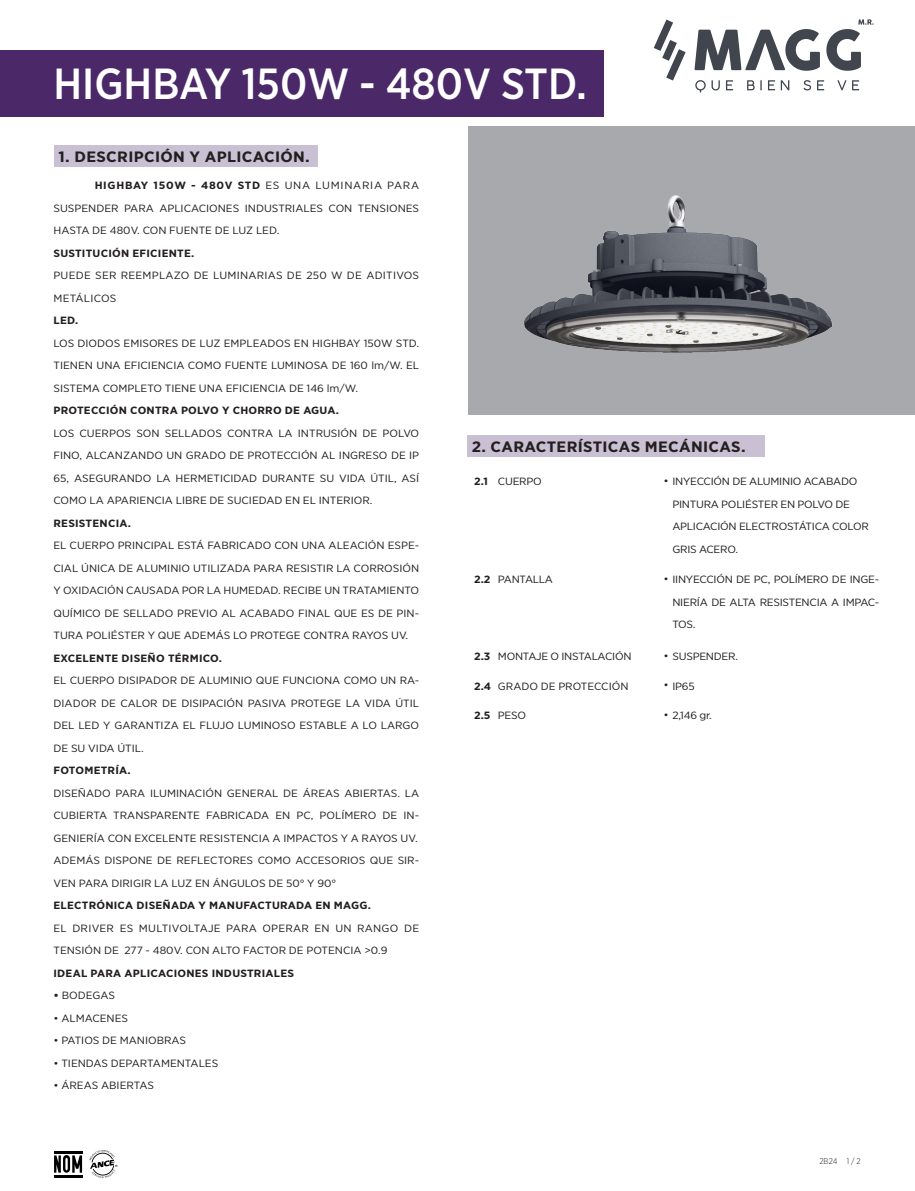
<style>
.page{position:relative;width:915px;height:1191px;background:#fff}
.page>*{position:absolute;margin:0;border:0;box-sizing:border-box;transform-origin:0 0}
.t1{font:500 43.5px "Gotham Narrow";color:#fff}
.t2{font:700 15px "Gotham Narrow";letter-spacing:.02em;color:#231f20;scale:1.14 1}
.t3{font:10.5px/22.5px "Gotham Narrow";color:#231f20;text-align:justify;scale:1.14 1}
.t4{font:700 10.5px "Gotham Narrow";letter-spacing:.02em;color:#231f20;scale:1.14 1}
.t5{font:10.5px "Gotham Narrow";letter-spacing:-.02em;color:#231f20;scale:1.14 1}
.t6{font:10.5px/22.5px "Gotham Narrow";letter-spacing:.02em;color:#231f20;scale:1.14 1}
.t7{font:700 9px "Gotham Narrow";color:#231f20;scale:1.14 1}
.t8{font:300 8.25px "Gotham Narrow";color:#231f20}
.s1{font-weight:700}
</style>
<div class="page">
<div style="left:0;top:50px;width:604px;height:67px;background:#4b2968"></div>
<svg style="left:653px;top:20px;width:32px;height:61px"></svg>
<svg style="left:694px;top:29px;width:125px;height:42px"></svg>
<svg style="left:826px;top:19px;width:47px;height:52px"></svg>
<svg style="left:695px;top:80px;width:10px;height:12px"></svg>
<svg style="left:711px;top:80px;width:8px;height:10px"></svg>
<svg style="left:726px;top:80px;width:6px;height:10px"></svg>
<svg style="left:747px;top:80px;width:7px;height:10px"></svg>
<svg style="left:768px;top:80px;width:6px;height:10px"></svg>
<svg style="left:780px;top:80px;width:9px;height:10px"></svg>
<svg style="left:803px;top:80px;width:7px;height:10px"></svg>
<svg style="left:817px;top:80px;width:6px;height:10px"></svg>
<svg style="left:837px;top:80px;width:21px;height:10px"></svg>
<div style="left:468px;top:126px;width:446px;height:288px;background:#a8a9ad"></div>
<svg style="left:89px;top:1150px;width:29px;height:28px"></svg>
<hr style="left:54px;top:1150px;width:28px;height:3px;background:#000001">
<hr style="left:54px;top:1175px;width:28px;height:2px;background:#000001">
<svg style="left:54px;top:1155px;width:28px;height:17px"></svg>
<img style="left:524px;top:195px;width:308px;height:158px">
<div style="left:54px;top:146px;width:264px;height:21px;background:#c9c1d3"></div>
<div style="left:467px;top:435px;width:298px;height:21px;background:#c9c1d3"></div>
<h1 class="t1" style="left:54px;top:56px;width:534px">HIGHBAY 150W - 480V STD.</h1>
<p class="t2" style="left:59px;top:147px;width:222px">1. DESCRIPCIÓN Y APLICACIÓN.</p>
<p class="t3" style="left:53px;top:174px;width:322px;text-indent:41px"><span class="s1">HIGHBAY 150W - 480V STD</span> ES UNA LUMINARIA PARA SUSPENDER PARA APLICACIONES INDUSTRIALES CON TENSIONES HASTA DE 480V. CON FUENTE DE LUZ LED.</p>
<p class="t4" style="left:53px;top:246px;width:125px">SUSTITUCIÓN EFICIENTE.</p>
<p class="t6" style="left:53px;top:264px;width:322px">PUEDE SER REEMPLAZO DE LUMINARIAS DE 250 W DE ADITIVOS<br>METÁLICOS</p>
<p class="t4" style="left:53px;top:314px;width:23px">LED.</p>
<p class="t3" style="left:53px;top:331px;width:322px">LOS DIODOS EMISORES DE LUZ EMPLEADOS EN HIGHBAY 150W STD.<br>TIENEN UNA EFICIENCIA COMO FUENTE LUMINOSA DE 160 lm/W. EL SISTEMA COMPLETO TIENE UNA EFICIENCIA DE 146 lm/W.</p>
<p class="t4" style="left:53px;top:404px;width:252px">PROTECCIÓN CONTRA POLVO Y CHORRO DE AGUA.</p>
<p class="t3" style="left:53px;top:421px;width:322px">LOS CUERPOS SON SELLADOS CONTRA LA INTRUSIÓN DE POLVO FINO, ALCANZANDO UN GRADO DE PROTECCIÓN AL INGRESO DE IP 65, ASEGURANDO LA HERMETICIDAD DURANTE SU VIDA ÚTIL, ASÍ COMO LA APARIENCIA LIBRE DE SUCIEDAD EN EL INTERIOR.</p>
<p class="t4" style="left:53px;top:516px;width:69px">RESISTENCIA.</p>
<p class="t3" style="left:53px;top:534px;width:322px">EL CUERPO PRINCIPAL ESTÁ FABRICADO CON UNA ALEACIÓN ESPE-CIAL ÚNICA DE ALUMINIO UTILIZADA PARA RESISTIR LA CORROSIÓN Y OXIDACIÓN CAUSADA POR LA HUMEDAD. RECIBE UN TRATAMIENTO QUÍMICO DE SELLADO PREVIO AL ACABADO FINAL QUE ES DE PIN-TURA POLIÉSTER Y QUE ADEMÁS LO PROTEGE CONTRA RAYOS UV.</p>
<p class="t4" style="left:53px;top:651px;width:149px">EXCELENTE DISEÑO TÉRMICO.</p>
<p class="t3" style="left:53px;top:669px;width:322px">EL CUERPO DISIPADOR DE ALUMINIO QUE FUNCIONA COMO UN RA-DIADOR DE CALOR DE DISIPACIÓN PASIVA PROTEGE LA VIDA ÚTIL DEL LED Y GARANTIZA EL FLUJO LUMINOSO ESTABLE A LO LARGO DE SU VIDA ÚTIL.</p>
<p class="t4" style="left:53px;top:764px;width:69px">FOTOMETRÍA.</p>
<p class="t3" style="left:53px;top:781px;width:322px">DISEÑADO PARA ILUMINACIÓN GENERAL DE ÁREAS ABIERTAS. LA CUBIERTA TRANSPARENTE FABRICADA EN PC, POLÍMERO DE IN-GENIERÍA CON EXCELENTE RESISTENCIA A IMPACTOS Y A RAYOS UV.</p>
<p class="t3" style="left:53px;top:849px;width:322px">ADEMÁS DISPONE DE REFLECTORES COMO ACCESORIOS QUE SIR-<br>VEN PARA DIRIGIR LA LUZ EN ÁNGULOS DE 50° Y 90°</p>
<p class="t4" style="left:53px;top:899px;width:280px">ELECTRÓNICA DISEÑADA Y MANUFACTURADA EN MAGG.</p>
<p class="t3" style="left:53px;top:916px;width:322px">EL DRIVER ES MULTIVOLTAJE PARA OPERAR EN UN RANGO DE<br>TENSIÓN DE 277 - 480V. CON ALTO FACTOR DE POTENCIA &gt;0.9</p>
<p class="t4" style="left:53px;top:966px;width:212px">IDEAL PARA APLICACIONES INDUSTRIALES</p>
<p class="t3" style="left:53px;top:984px;width:55px"><span class="s1">•</span> BODEGAS</p>
<p class="t3" style="left:53px;top:1006px;width:67px">• ALMACENES</p>
<p class="t3" style="left:53px;top:1029px;width:118px">• PATIOS DE MANIOBRAS</p>
<p class="t3" style="left:53px;top:1051px;width:146px">• TIENDAS DEPARTAMENTALES</p>
<p class="t3" style="left:53px;top:1074px;width:90px">• ÁREAS ABIERTAS</p>
<p class="t2" style="left:471px;top:437px;width:242px">2. CARACTERÍSTICAS MECÁNICAS.</p>
<p class="t4" style="left:474px;top:475px;width:13px">2.1</p>
<p class="t3" style="left:497px;top:470px;width:40px">CUERPO</p>
<p class="t7" style="left:663px;top:475px;width:6px">•</p>
<p class="t5" style="left:672px;top:475px;width:164px">INYECCIÓN DE ALUMINIO ACABADO</p>
<p class="t5" style="left:672px;top:498px;width:157px">PINTURA POLIÉSTER EN POLVO DE</p>
<p class="t5" style="left:672px;top:520px;width:174px">APLICACIÓN ELECTROSTÁTICA COLOR</p>
<p class="t5" style="left:672px;top:543px;width:59px">GRIS ACERO.</p>
<p class="t4" style="left:474px;top:573px;width:16px">2.2</p>
<p class="t5" style="left:497px;top:573px;width:50px">PANTALLA</p>
<p class="t7" style="left:663px;top:573px;width:6px">•</p>
<p class="t3" style="left:672px;top:568px;width:183px">IINYECCIÓN DE PC, POLÍMERO DE INGE-NIERÍA DE ALTA RESISTENCIA A IMPAC-TOS.</p>
<p class="t4" style="left:474px;top:649px;width:16px">2.3</p>
<p class="t5" style="left:497px;top:649px;width:119px">MONTAJE O INSTALACIÓN</p>
<p class="t7" style="left:663px;top:649px;width:6px">•</p>
<p class="t5" style="left:672px;top:649px;width:59px">SUSPENDER.</p>
<p class="t4" style="left:474px;top:679px;width:16px">2.4</p>
<p class="t3" style="left:497px;top:674px;width:116px">GRADO DE PROTECCIÓN</p>
<p class="t7" style="left:663px;top:679px;width:6px">•</p>
<p class="t3" style="left:672px;top:674px;width:21px">IP65</p>
<p class="t4" style="left:474px;top:709px;width:16px">2.5</p>
<p class="t3" style="left:497px;top:704px;width:26px">PESO</p>
<p class="t7" style="left:663px;top:709px;width:6px">•</p>
<p class="t3" style="left:672px;top:704px;width:36px">2,146 gr.</p>
<p class="t8" style="left:819px;top:1155px;width:43px">2B24 1 / 2</p>
</div>
